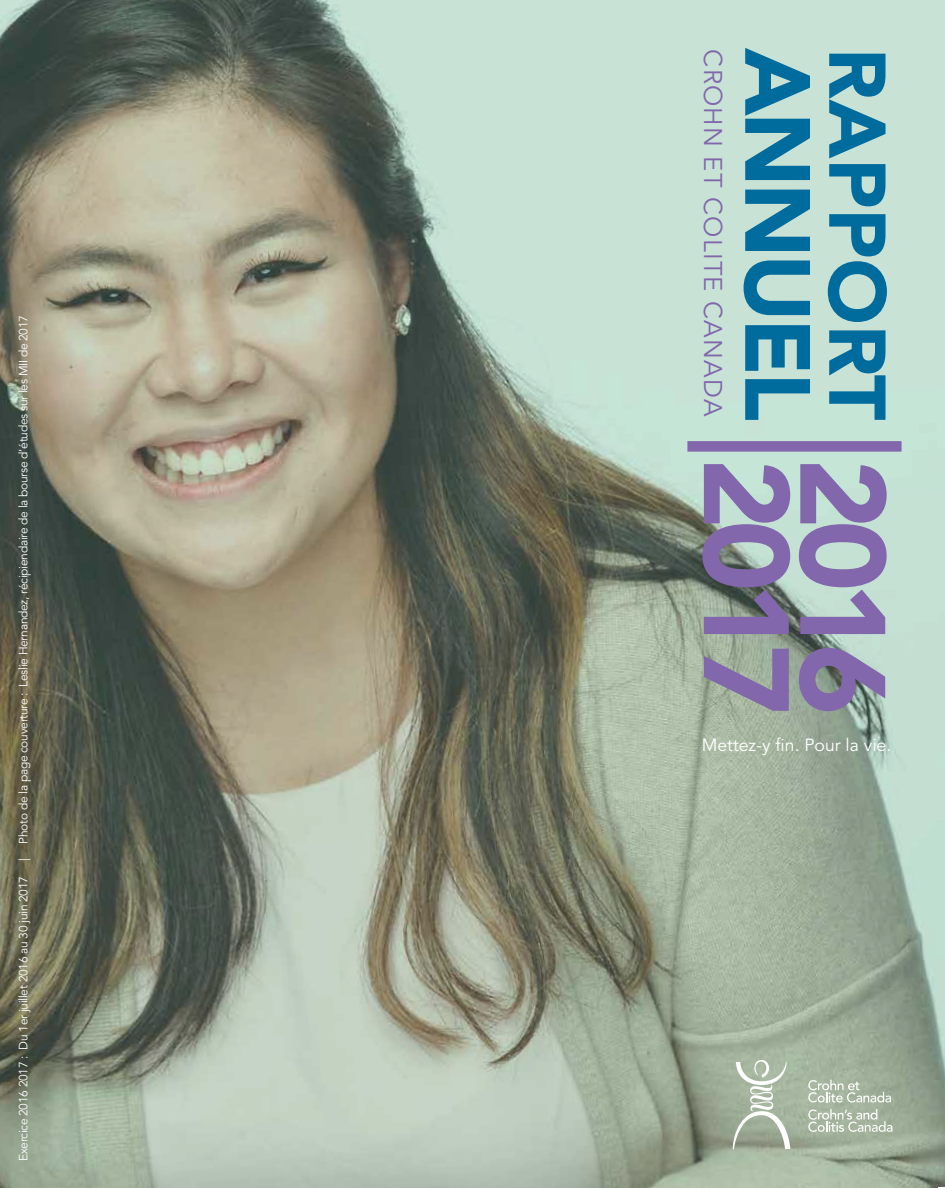
<style>
.page{position:relative;width:945px;height:1188px;background:#fff}
.page>*{position:absolute;margin:0;border:0;box-sizing:border-box;transform-origin:0 0}
.t1{font:900 120px "Avenir";letter-spacing:-.075em;color:#8267ad}
.t2{font:900 91.5px "Avenir";letter-spacing:-.04em;color:#006b9d}
.t3{font:900 79.5px "Avenir";color:#006b9d}
.t4{font:25.5px "Avenir";letter-spacing:.05em;color:#8267ad}
.t5{font:17.7px "Avenir";color:#fff}
.t6{font:12px "Avenir";letter-spacing:-.025em;color:#fff}
</style>
<div class="page">
<img style="left:0;top:0;width:945px;height:1188px">
<svg style="left:733px;top:1060px;width:57px;height:89px;background:#b2bdac"></svg>
<svg style="left:808px;top:1109px;width:84px;height:23px;background:#b9c4b4"></svg>
<svg style="left:808px;top:1080px;width:83px;height:23px;background:#b6c2b1"></svg>
<div style="left:687px;top:441px;width:215px;height:11px;background:#8267ad"></div>
<p class="t6" style="left:17px;top:1161px;width:847px;rotate:-90deg">Exercice 2016 2017 : Du 1er juillet 2016 au 30 juin 2017 | Photo de la page couverture : Leslie Hernandez, récipiendaire de la bourse d’études sur les MII de 2017</p>
<h3 class="t4" style="left:727px;top:49px;width:368px;rotate:90deg">CROHN ET COLITE CANADA</h3>
<h2 class="t2" style="left:832px;top:48px;width:375px;rotate:90deg">ANNUEL</h2>
<h3 class="t3" style="left:905px;top:48px;width:374px;rotate:90deg">RAPPORT</h3>
<h1 class="t1" style="left:818px;top:458px;width:259px;rotate:90deg">2017</h1>
<h1 class="t1" style="left:915px;top:458px;width:259px;rotate:90deg">2016</h1>
<h3 class="t5" style="left:702px;top:735px;width:191px">Mettez-y fin. Pour la vie.</h3>
</div>
